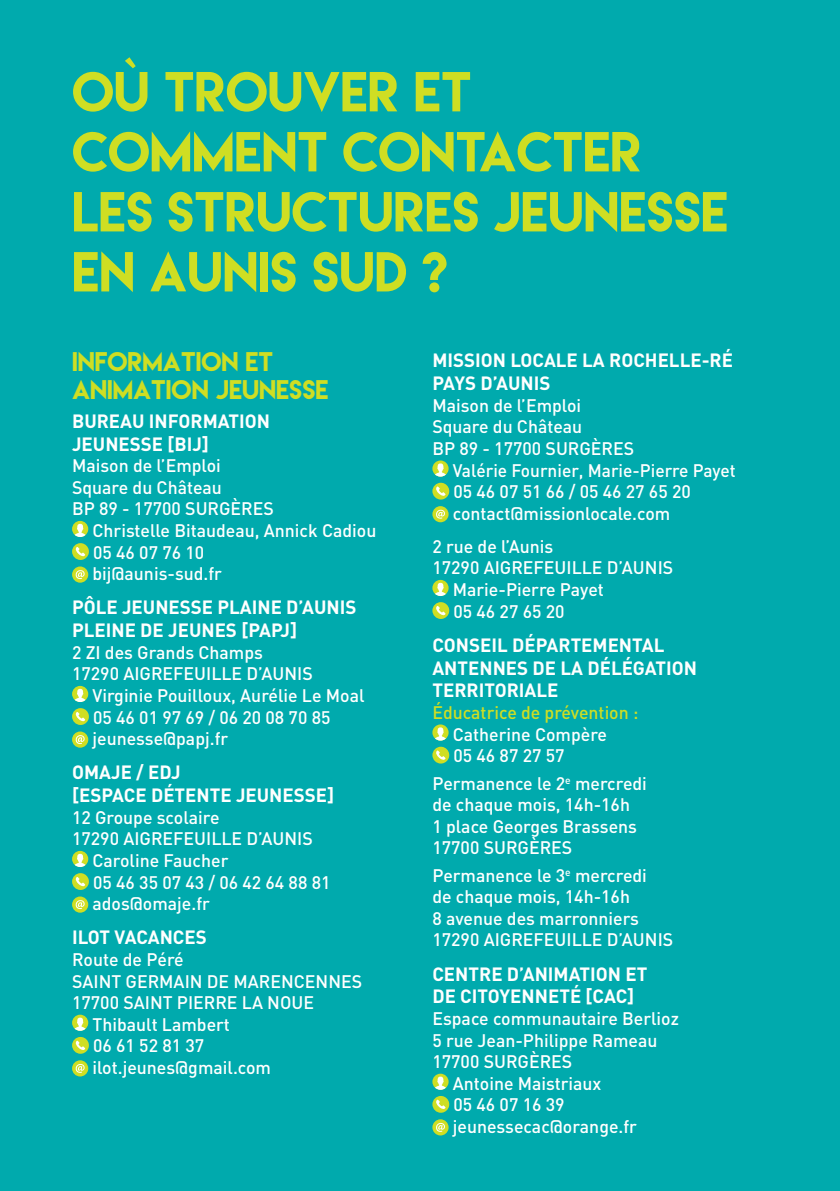
<style>
.page{position:relative;width:840px;height:1191px;background:#fff}
.page>*{position:absolute;margin:0;border:0;box-sizing:border-box;transform-origin:0 0}
.t1{font:50px/60px "Lemon Milk";color:#cfde23}
.t2{font:24px/28.8px "Lemon Milk";color:#cfde23}
.t3{font:700 19px/22.8px "DIN";color:#fff}
.t4{font:500 18px/21.6px "DIN";color:#fff}
.t5{font:500 18px "DIN";color:#fff;scale:.96 1}
.t6{font:500 18px "DIN";color:#cfde23}
</style>
<div class="page">
<div style="left:0;top:0;width:839px;height:1191px;background:#00aaad"></div>
<svg style="left:72px;top:521px;width:16px;height:16px"></svg>
<svg style="left:72px;top:543px;width:17px;height:17px"></svg>
<svg style="left:72px;top:566px;width:16px;height:16px"></svg>
<svg style="left:72px;top:686px;width:16px;height:16px"></svg>
<svg style="left:72px;top:708px;width:17px;height:17px"></svg>
<svg style="left:72px;top:731px;width:16px;height:16px"></svg>
<svg style="left:72px;top:851px;width:16px;height:16px"></svg>
<svg style="left:72px;top:873px;width:17px;height:17px"></svg>
<svg style="left:72px;top:896px;width:16px;height:16px"></svg>
<svg style="left:72px;top:1014px;width:16px;height:16px"></svg>
<svg style="left:72px;top:1037px;width:17px;height:16px"></svg>
<svg style="left:72px;top:1060px;width:16px;height:16px"></svg>
<svg style="left:432px;top:460px;width:16px;height:16px"></svg>
<svg style="left:432px;top:483px;width:17px;height:16px"></svg>
<svg style="left:432px;top:506px;width:16px;height:16px"></svg>
<svg style="left:432px;top:580px;width:16px;height:16px"></svg>
<svg style="left:432px;top:602px;width:17px;height:17px"></svg>
<svg style="left:432px;top:724px;width:16px;height:16px"></svg>
<svg style="left:432px;top:746px;width:17px;height:17px"></svg>
<svg style="left:432px;top:1073px;width:16px;height:16px"></svg>
<svg style="left:432px;top:1096px;width:17px;height:16px"></svg>
<svg style="left:432px;top:1119px;width:16px;height:16px"></svg>
<h1 class="t1" style="left:72px;top:61px;width:657px">OÙ TROUVER ET<br>COMMENT CONTACTER<br>LES STRUCTURES JEUNESSE<br>EN AUNIS SUD ?</h1>
<h2 class="t2" style="left:72px;top:346px;width:258px">INFORMATION ET<br>ANIMATION JEUNESSE</h2>
<p class="t3" style="left:72px;top:409px;width:199px">BUREAU INFORMATION<br>JEUNESSE [BIJ]</p>
<p class="t4" style="left:72px;top:454px;width:150px">Maison de l’Emploi</p>
<p class="t4" style="left:72px;top:476px;width:151px">Square du Château</p>
<p class="t4" style="left:72px;top:497px;width:203px">BP 89 - 17700 SURGÈRES</p>
<p class="t4" style="left:92px;top:519px;width:285px">Christelle Bitaudeau, Annick Cadiou</p>
<p class="t4" style="left:93px;top:541px;width:112px">05 46 07 76 10</p>
<p class="t4" style="left:92px;top:562px;width:131px">bij@aunis-sud.fr</p>
<p class="t3" style="left:72px;top:595px;width:286px">PÔLE JEUNESSE PLAINE D’AUNIS<br>PLEINE DE JEUNES [PAPJ]</p>
<p class="t4" style="left:72px;top:641px;width:192px">2 ZI des Grands Champs</p>
<p class="t4" style="left:72px;top:662px;width:242px">17290 AIGREFEUILLE D’AUNIS</p>
<p class="t4" style="left:92px;top:684px;width:273px">Virginie Pouilloux, Aurélie Le Moal</p>
<p class="t4" style="left:93px;top:705px;width:239px">05 46 01 97 69 / 06 20 08 70 85</p>
<p class="t4" style="left:92px;top:727px;width:137px">jeunesse@papj.fr</p>
<p class="t3" style="left:72px;top:760px;width:263px">OMAJE / EDJ<br>[ESPACE DÉTENTE JEUNESSE]</p>
<p class="t4" style="left:72px;top:806px;width:149px">12 Groupe scolaire</p>
<p class="t4" style="left:72px;top:827px;width:242px">17290 AIGREFEUILLE D’AUNIS</p>
<p class="t4" style="left:92px;top:849px;width:137px">Caroline Faucher</p>
<p class="t4" style="left:93px;top:870px;width:239px">05 46 35 07 43 / 06 42 64 88 81</p>
<p class="t4" style="left:92px;top:892px;width:119px">ados@omaje.fr</p>
<p class="t3" style="left:72px;top:925px;width:136px">ILOT VACANCES</p>
<p class="t4" style="left:72px;top:948px;width:113px">Route de Péré</p>
<p class="t4" style="left:72px;top:969px;width:291px">SAINT GERMAIN DE MARENCENNES</p>
<p class="t4" style="left:72px;top:991px;width:243px">17700 SAINT PIERRE LA NOUE</p>
<p class="t4" style="left:92px;top:1013px;width:139px">Thibault Lambert</p>
<p class="t4" style="left:93px;top:1034px;width:112px">06 61 52 81 37</p>
<p class="t4" style="left:92px;top:1056px;width:180px">ilot.jeunes@gmail.com</p>
<p class="t3" style="left:432px;top:348px;width:302px">MISSION LOCALE LA ROCHELLE-RÉ<br>PAYS D’AUNIS</p>
<p class="t4" style="left:432px;top:394px;width:150px">Maison de l’Emploi</p>
<p class="t4" style="left:432px;top:415px;width:151px">Square du Château</p>
<p class="t4" style="left:432px;top:437px;width:203px">BP 89 - 17700 SURGÈRES</p>
<p class="t5" style="left:452px;top:458px;width:296px">Valérie Fournier, Marie-Pierre Payet</p>
<p class="t4" style="left:453px;top:480px;width:239px">05 46 07 51 66 / 05 46 27 65 20</p>
<p class="t4" style="left:452px;top:502px;width:219px">contact@missionlocale.com</p>
<p class="t4" style="left:432px;top:535px;width:122px">2 rue de l’Aunis</p>
<p class="t4" style="left:432px;top:556px;width:242px">17290 AIGREFEUILLE D’AUNIS</p>
<p class="t4" style="left:452px;top:578px;width:152px">Marie-Pierre Payet</p>
<p class="t4" style="left:453px;top:600px;width:112px">05 46 27 65 20</p>
<p class="t3" style="left:432px;top:632px;width:266px">CONSEIL DÉPARTEMENTAL<br>ANTENNES DE LA DÉLÉGATION<br>TERRITORIALE</p>
<p class="t6" style="left:432px;top:701px;width:207px">Éducatrice de prévention :</p>
<p class="t4" style="left:452px;top:722px;width:156px">Catherine Compère<br>05 46 87 27 57</p>
<p class="t4" style="left:432px;top:771px;width:216px">Permanence le 2<sup>e</sup> mercredi de chaque mois, 14h-16h<br>1 place Georges Brassens<br>17700 SURGÈRES</p>
<p class="t4" style="left:432px;top:863px;width:242px">Permanence le 3<sup>e</sup> mercredi<br>de chaque mois, 14h-16h<br>8 avenue des marronniers<br>17290 AIGREFEUILLE D’AUNIS</p>
<p class="t3" style="left:432px;top:961px;width:216px">CENTRE D’ANIMATION ET<br>DE CITOYENNETÉ [CAC]</p>
<p class="t4" style="left:432px;top:1007px;width:248px">Espace communautaire Berlioz</p>
<p class="t4" style="left:432px;top:1028px;width:226px">5 rue Jean-Philippe Rameau</p>
<p class="t4" style="left:432px;top:1050px;width:141px">17700 SURGÈRES</p>
<p class="t4" style="left:452px;top:1072px;width:150px">Antoine Maistriaux</p>
<p class="t4" style="left:453px;top:1093px;width:112px">05 46 07 16 39</p>
<p class="t4" style="left:452px;top:1115px;width:185px">jeunessecac@orange.fr</p>
</div>
